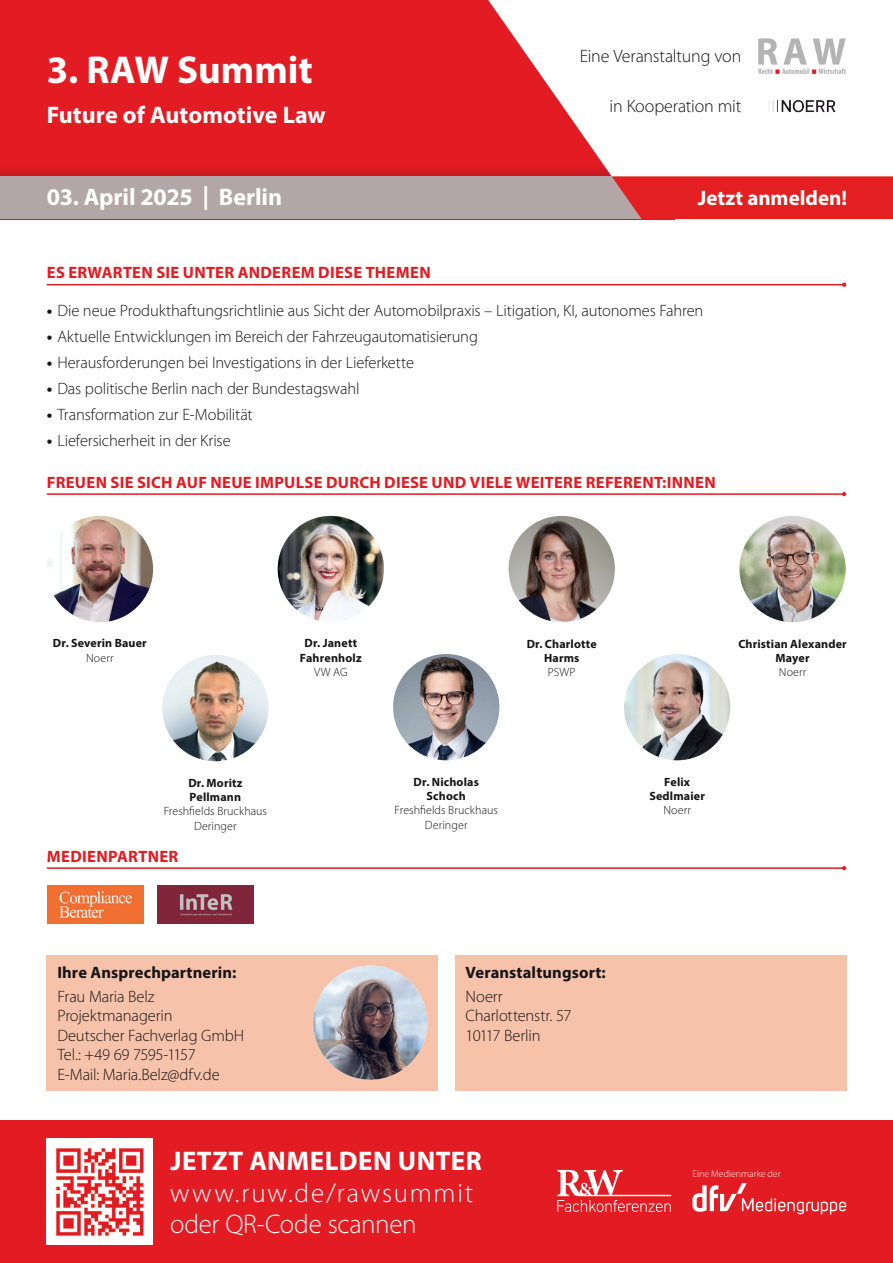
<style>
.page{position:relative;width:893px;height:1263px;background:#fff}
.page>*{position:absolute;margin:0;border:0;box-sizing:border-box;transform-origin:0 0}
.t1{font:700 39px "Myriad Pro";color:#fff}
.t2{font:300 27px/31.5px "Myriad Pro";letter-spacing:.025em;color:#fff}
.t3{font:700 27px "Myriad Pro";letter-spacing:.02em;color:#fff}
.t4{font:700 24px "Myriad Pro";color:#fff}
.t5{font:700 21px "Myriad Pro";color:#fff}
.t6{font:300 18px "Myriad Pro";letter-spacing:-.01em;color:#151516}
.t7{font:300 16.5px/19.5px "Myriad Pro";letter-spacing:-.01em;color:#151516}
.t8{font:700 16.5px "Myriad Pro";letter-spacing:.02em;color:#e31b22}
.t9{font:700 16.5px "Myriad Pro";letter-spacing:.005em;color:#151516}
.t10{font:700 12px/14.4px "Myriad Pro";letter-spacing:.015em;color:#151516;text-align:center}
.t11{font:300 12px/14.4px "Myriad Pro";letter-spacing:.005em;color:#151516;text-align:center}
.t12{font:300 9.9px "Myriad Pro";color:#fff}
.s1{font-weight:700}
</style>
<div class="page">
<div style="left:0;top:1120px;width:893px;height:143px;background:#e31b22"></div>
<svg style="left:557px;top:1170px;width:114px;height:42px"></svg>
<svg style="left:692px;top:1183px;width:154px;height:31px"></svg>
<div style="left:0;top:0;width:674px;height:219px;background:#e31b22"></div>
<div style="left:0;top:163px;width:893px;height:61px;background:#151516;opacity:.2"></div>
<div style="left:0;top:176px;width:893px;height:43px;background:#b2a6a6"></div>
<div style="left:47px;top:1138px;width:106px;height:107px;background:#fff"></div>
<div style="left:47px;top:955px;width:391px;height:135px;background:#f7c2aa"></div>
<img style="left:313px;top:965px;width:114px;height:115px;border-radius:57px">
<div style="left:455px;top:955px;width:391px;height:135px;background:#f7c2aa"></div>
<hr style="left:47px;top:493px;width:797px;height:2px;background:#e31b22">
<svg style="left:842px;top:492px;width:4px;height:4px"></svg>
<img style="left:278px;top:516px;width:106px;height:106px;border-radius:53px">
<img style="left:47px;top:516px;width:106px;height:106px;border-radius:53px">
<img style="left:162px;top:655px;width:107px;height:106px;border-radius:53px">
<img style="left:393px;top:654px;width:106px;height:106px;border-radius:53px">
<img style="left:624px;top:654px;width:106px;height:106px;border-radius:53px">
<img style="left:739px;top:516px;width:107px;height:106px;border-radius:53px">
<img style="left:509px;top:516px;width:106px;height:106px;border-radius:53px">
<img style="left:158px;top:885px;width:96px;height:38px">
<img style="left:48px;top:885px;width:95px;height:38px">
<hr style="left:47px;top:284px;width:797px;height:1px;background:#e31b22">
<svg style="left:842px;top:283px;width:4px;height:4px"></svg>
<hr style="left:47px;top:867px;width:797px;height:2px;background:#e31b22">
<svg style="left:842px;top:866px;width:4px;height:4px"></svg>
<svg style="left:488px;top:0;width:405px;height:176px;fill:#fff"></svg>
<svg style="left:612px;top:176px;width:281px;height:43px"></svg>
<img style="left:758px;top:38px;width:88px;height:36px">
<img style="left:758px;top:88px;width:88px;height:35px">
<img style="left:56px;top:1148px;width:88px;height:88px">
<h1 class="t1" style="left:47px;top:44px;width:268px">3. RAW Summit</h1>
<h3 class="t4" style="left:47px;top:99px;width:281px">Future of Automotive Law</h3>
<h3 class="t4" style="left:47px;top:181px;width:237px">03. April 2025 | Berlin</h3>
<p class="t8" style="left:47px;top:262px;width:385px">ES ERWARTEN SIE UNTER ANDEREM DIESE THEMEN</p>
<p class="t6" style="left:580px;top:45px;width:163px">Eine Veranstaltung von</p>
<p class="t6" style="left:610px;top:95px;width:133px">in Kooperation mit</p>
<p class="t5" style="left:698px;top:184px;width:151px">Jetzt anmelden!</p>
<p class="t7" style="left:47px;top:301px;width:658px"><span class="s1">•</span> Die neue Produkthaftungsrichtlinie aus Sicht der Automobilpraxis – Litigation, KI, autonomes Fahren</p>
<p class="t7" style="left:47px;top:327px;width:433px"><span class="s1">•</span> Aktuelle Entwicklungen im Bereich der Fahrzeugautomatisierung</p>
<p class="t7" style="left:47px;top:352px;width:369px"><span class="s1">•</span> Herausforderungen bei Investigations in der Lieferkette</p>
<p class="t7" style="left:47px;top:378px;width:314px"><span class="s1">•</span> Das politische Berlin nach der Bundestagswahl</p>
<p class="t7" style="left:47px;top:404px;width:207px"><span class="s1">•</span> Transformation zur E-Mobilität</p>
<p class="t7" style="left:47px;top:430px;width:185px"><span class="s1">•</span> Liefersicherheit in der Krise</p>
<p class="t8" style="left:47px;top:471px;width:670px">FREUEN SIE SICH AUF NEUE IMPULSE DURCH DIESE UND VIELE WEITERE REFERENT:INNEN</p>
<p class="t10" style="left:53px;top:636px;width:95px">Dr. Severin Bauer</p>
<p class="t11" style="left:86px;top:650px;width:29px">Noerr</p>
<p class="t10" style="left:300px;top:636px;width:63px">Dr. Janett<br>Fahrenholz</p>
<p class="t11" style="left:314px;top:665px;width:35px">VW AG</p>
<p class="t10" style="left:527px;top:636px;width:71px">Dr. Charlotte<br>Harms</p>
<p class="t11" style="left:548px;top:665px;width:29px">PSWP</p>
<p class="t10" style="left:738px;top:636px;width:110px">Christian Alexander<br>Mayer</p>
<p class="t11" style="left:779px;top:665px;width:29px">Noerr</p>
<p class="t10" style="left:188px;top:775px;width:56px;text-align:left">Dr. Moritz<br>Pellmann</p>
<p class="t11" style="left:164px;top:804px;width:105px">Freshfields Bruckhaus<br>Deringer</p>
<p class="t10" style="left:414px;top:774px;width:67px">Dr. Nicholas<br>Schoch</p>
<p class="t11" style="left:395px;top:803px;width:105px">Freshfields Bruckhaus<br>Deringer</p>
<p class="t10" style="left:649px;top:774px;width:57px">Felix<br>Sedlmaier</p>
<p class="t11" style="left:663px;top:803px;width:29px">Noerr</p>
<p class="t8" style="left:47px;top:845px;width:133px">MEDIENPARTNER</p>
<p class="t9" style="left:57px;top:961px;width:180px">Ihre Ansprechpartnerin:</p>
<p class="t7" style="left:57px;top:986px;width:188px">Frau Maria Belz<br>Projektmanagerin<br>Deutscher Fachverlag GmbH<br>Tel.: +49 69 7595-1157<br>E-Mail: Maria.Belz@dfv.de</p>
<p class="t9" style="left:466px;top:961px;width:142px">Veranstaltungsort:</p>
<p class="t7" style="left:466px;top:986px;width:107px">Noerr<br>Charlottenstr. 57<br>10117 Berlin</p>
<h2 class="t3" style="left:170px;top:1144px;width:313px">JETZT ANMELDEN UNTER</h2>
<h2 class="t2" style="left:170px;top:1177px;width:305px">www.ruw.de/rawsummit oder QR-Code scannen</h2>
<p class="t12" style="left:692px;top:1167px;width:90px">Eine Medienmarke der</p>
</div>
